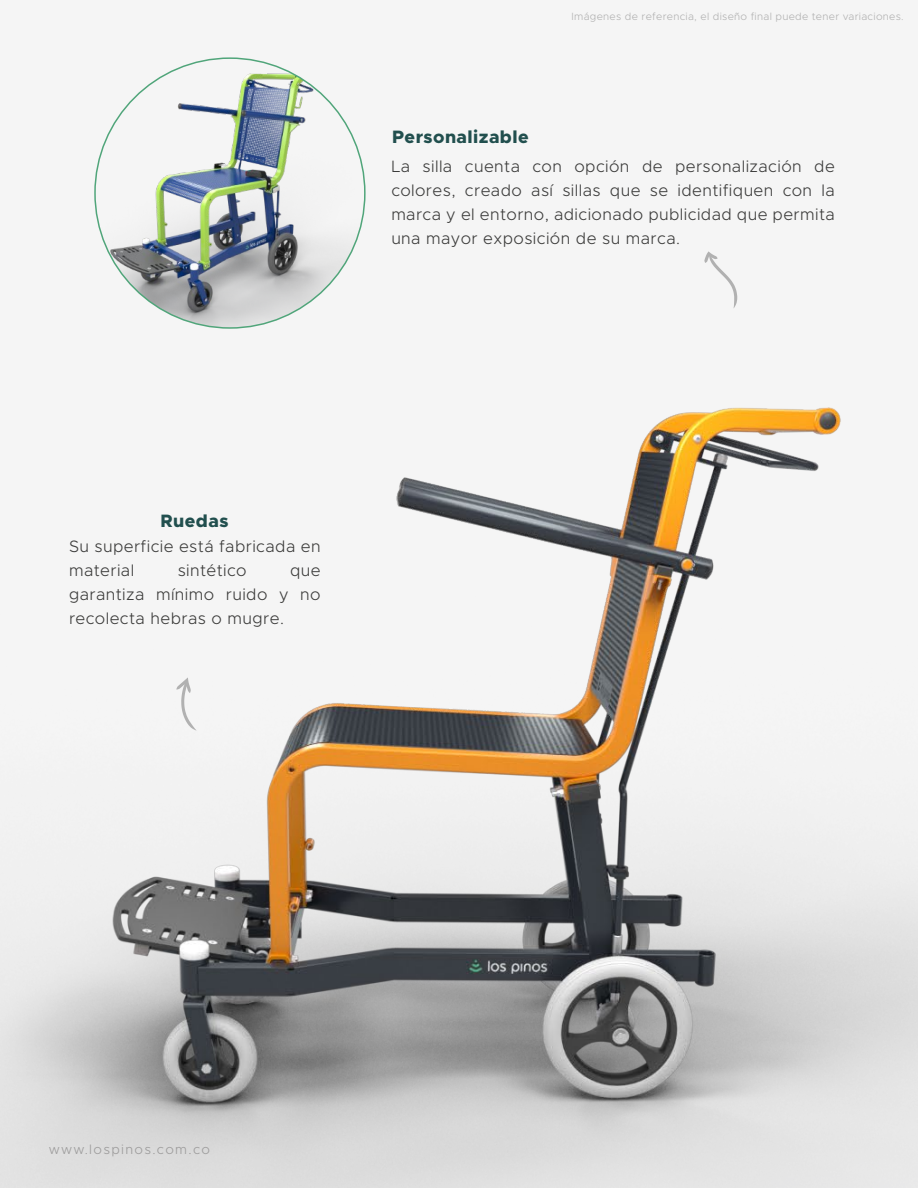
<style>
.page{position:relative;width:918px;height:1188px;background:#f5f5f5}
.page>*{position:absolute;margin:0;border:0;box-sizing:border-box;transform-origin:0 0}
.t1{font:800 18px "Metropolis";letter-spacing:.025em;color:#214f4e}
.t2{font:300 16.5px/24px "Metropolis";letter-spacing:.025em;color:#3c3c3b;text-align:justify}
.t3{font:300 13.5px "Metropolis";letter-spacing:.1em;color:#9c9b9b}
.t4{font:300 10.5px "Metropolis";letter-spacing:.025em;color:#b1b1b1}
</style>
<div class="page">
<img style="left:0;top:280px;width:918px;height:908px">
<svg style="left:704px;top:251px;width:33px;height:58px"></svg>
<svg style="left:176px;top:677px;width:21px;height:54px"></svg>
<img style="left:95px;top:58px;width:270px;height:270px;border-radius:135px">
<p class="t1" style="left:392px;top:126px;width:138px">Personalizable</p>
<p class="t4" style="left:572px;top:10px;width:334px">Imágenes de referencia, el diseño final puede tener variaciones.</p>
<p class="t2" style="left:391px;top:154px;width:445px">La silla cuenta con opción de personalización de colores, creado así sillas que se identifiquen con la marca y el entorno, adicionado publicidad que permita una mayor exposición de su marca.</p>
<p class="t1" style="left:160px;top:509px;width:70px">Ruedas</p>
<p class="t2" style="left:69px;top:534px;width:253px">Su superficie está fabricada en material</p>
<p class="t2" style="left:178px;top:558px;width:70px">sintético</p>
<p class="t2" style="left:69px;top:558px;width:253px;text-indent:221px">que garantiza mínimo ruido y no recolecta hebras o mugre.</p>
<p class="t3" style="left:49px;top:1141px;width:163px">www.lospinos.com.co</p>
</div>
